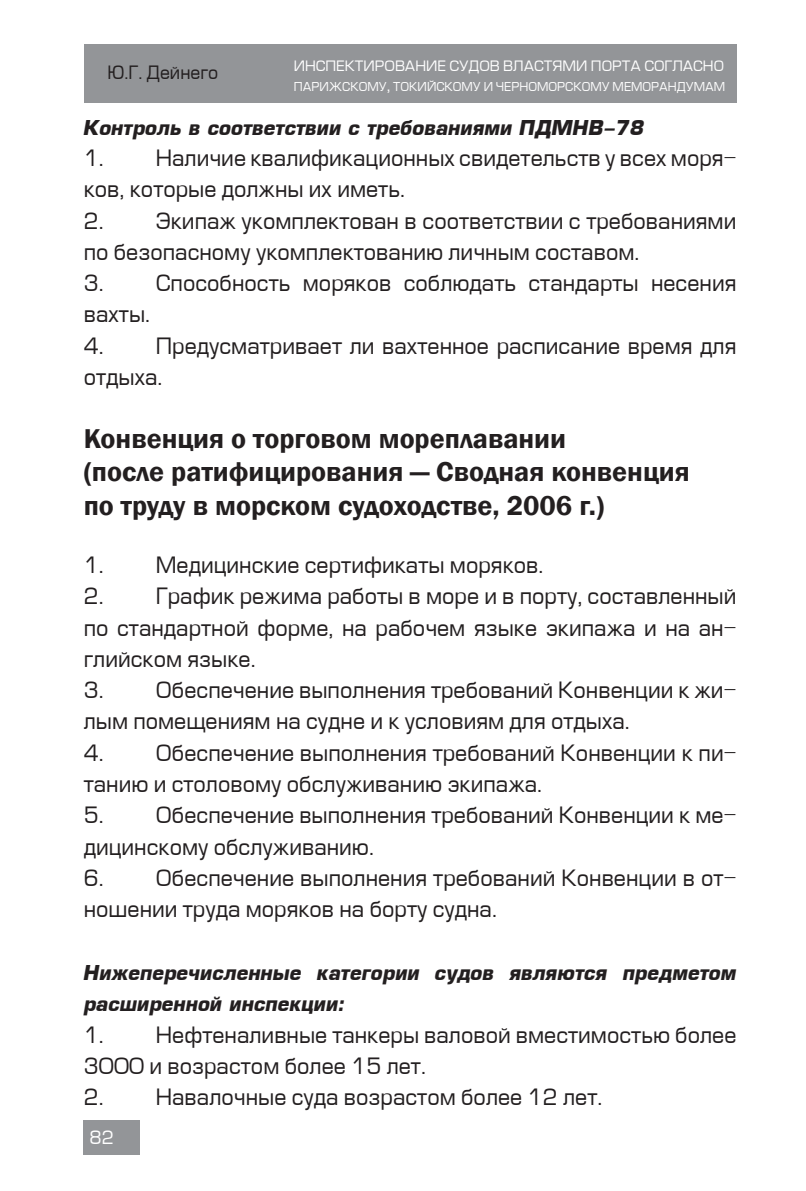
<style>
.page{position:relative;width:806px;height:1191px;background:#fff}
.page>*{position:absolute;margin:0;border:0;box-sizing:border-box;transform-origin:0 0}
.t1{font:600 28px/33.6px "Franklin Gothic";color:#231f20}
.t2{font:22px/31.2px "Europe";color:#231f20}
.t3{font:italic 700 20px/31.4px "Europe";color:#231f20}
.t4{font:18px "Europe";color:#231f20}
.t5{font:18px "Europe";color:#fff}
.t6{font:14px "Europe";color:#fff}
.t7{font:12px "Europe";color:#fff}
.s1{font-size:16px}
</style>
<div class="page">
<div style="left:84px;top:44px;width:652px;height:59px;background:#939598"></div>
<div style="left:83px;top:1120px;width:57px;height:34px;background:#939598"></div>
<p class="t4" style="left:107px;top:62px;width:112px">Ю.Г. Дейнего</p>
<p class="t6" style="left:293px;top:58px;width:431px">ИНСПЕКТИРОВАНИЕ СУДОВ ВЛАСТЯМИ ПОРТА СОГЛАСНО</p>
<p class="t7" style="left:293px;top:80px;width:432px">ПАРИЖСКОМУ<span class="s1">,</span> ТОКИЙСКОМУ И ЧЕРНОМОРСКОМУ МЕМОРАНДУМАМ</p>
<p class="t3" style="left:84px;top:112px;width:562px">Контроль в соответствии с требованиями ПДМНВ-78</p>
<p class="t2" style="left:84px;top:142px;width:653px">1. Наличие квалификационных свидетельств у всех моря&shy;ков, которые должны их иметь.</p>
<p class="t2" style="left:84px;top:205px;width:653px">2. Экипаж укомплектован в соответствии с требованиями по безопасному укомплектованию личным составом.</p>
<p class="t2" style="left:84px;top:268px;width:653px">3. Способность моряков соблюдать стандарты несения вахты.</p>
<p class="t2" style="left:84px;top:330px;width:653px">4. Предусматривает ли вахтенное расписание время для отдыха.</p>
<p class="t1" style="left:84px;top:422px;width:607px">Конвенция о торговом мореплавании<br>(после ратифицирования — Сводная конвенция по труду в морском судоходстве, 2006 г.)</p>
<p class="t2" style="left:84px;top:549px;width:461px">1. Медицинские сертификаты моряков.</p>
<p class="t2" style="left:84px;top:581px;width:654px;text-align:justify">2. График режима работы в море и в порту, составленный по стандартной форме, на рабочем языке экипажа и на ан&shy;глийском языке.</p>
<p class="t2" style="left:84px;top:674px;width:653px">3. Обеспечение выполнения требований Конвенции к жи&shy;лым помещениям на судне и к условиям для отдыха.</p>
<p class="t2" style="left:84px;top:737px;width:654px">4. Обеспечение выполнения требований Конвенции к пи&shy;танию и столовому обслуживанию экипажа.</p>
<p class="t2" style="left:84px;top:800px;width:653px">5. Обеспечение выполнения требований Конвенции к ме&shy;дицинскому обслуживанию.</p>
<p class="t2" style="left:84px;top:862px;width:653px">6. Обеспечение выполнения требований Конвенции в от&shy;ношении труда моряков на борту судна.</p>
<p class="t3" style="left:84px;top:957px;width:653px">Нижеперечисленные категории судов являются предметом расширенной инспекции:</p>
<p class="t2" style="left:84px;top:1019px;width:653px">1. Нефтеналивные танкеры валовой вместимостью более<br>3000 и возрастом более 15 лет.</p>
<p class="t2" style="left:84px;top:1081px;width:520px">2. Навалочные суда возрастом более 12 лет.</p>
<p class="t5" style="left:89px;top:1127px;width:26px">82</p>
</div>
